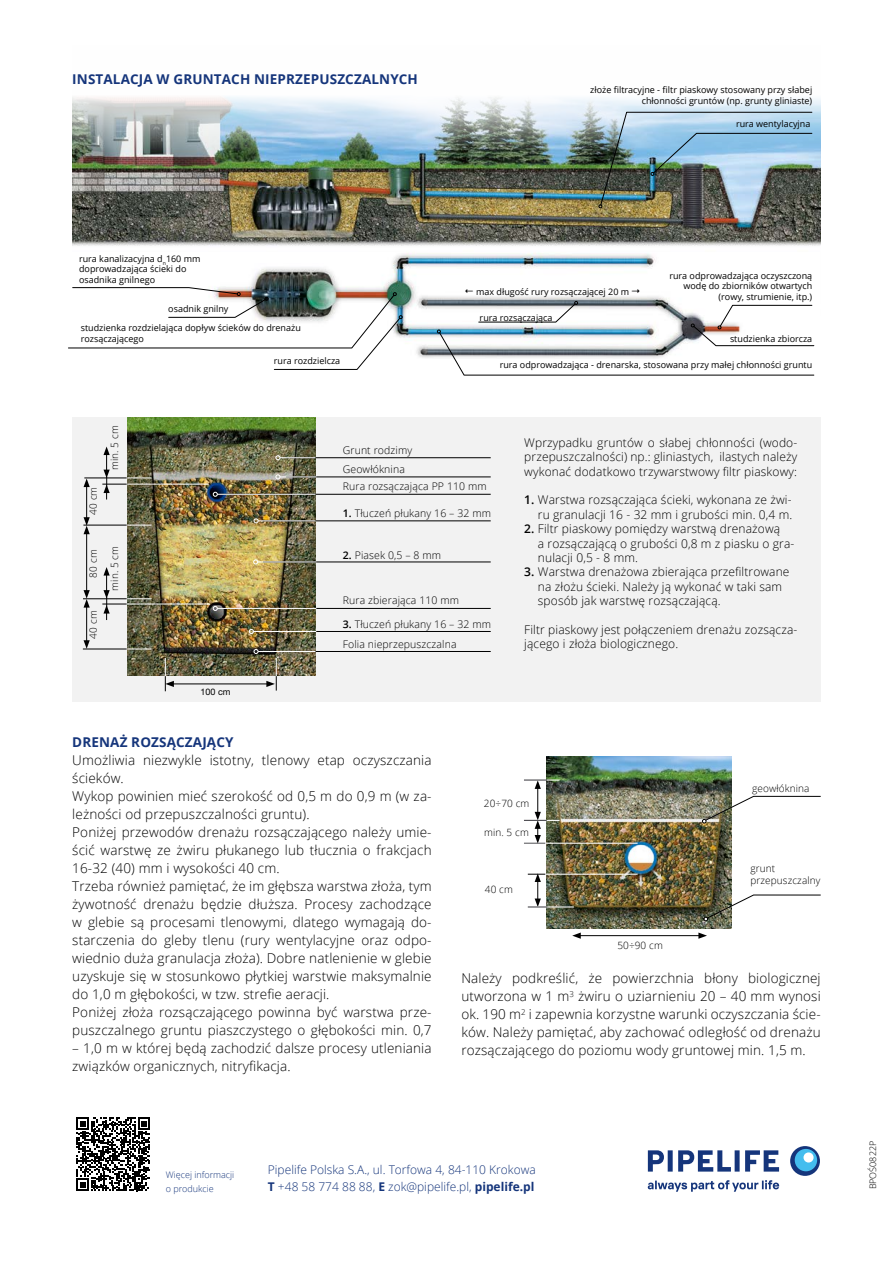
<style>
.page{position:relative;width:893px;height:1263px;background:#fff}
.page>*{position:absolute;margin:0;border:0;box-sizing:border-box;transform-origin:0 0}
.t1{font:300 13.5px/18px "Open Sans";letter-spacing:.01em;color:#000}
.t2{font:700 13.5px "Open Sans";letter-spacing:.01em;color:#15357b}
.t3{font:300 12px/14.4px "Open Sans";letter-spacing:.01em;color:#000}
.t4{font:300 12px/16.8px "Open Sans";color:#15357b}
.t5{font:300 10.5px/18.8px "Open Sans";letter-spacing:.01em;color:#000}
.t6{font:300 10.05px/12px "Open Sans";letter-spacing:.01em;color:#000}
.t7{font:9px/10.8px "Open Sans";color:#000;text-align:right}
.t8{font:300 9px/13.5px "Open Sans";color:#15357b}
.t9{font:300 9px "Open Sans";color:#000}
.t10{font:9px "Helvetica Neue LT Pro";color:#000}
.s1{font-weight:600}
.s2{font-weight:700}
</style>
<div class="page">
<svg style="left:76px;top:1117px;width:74px;height:74px"></svg>
<svg style="left:648px;top:1146px;width:172px;height:46px"></svg>
<div style="left:795px;top:1149px;width:22px;height:22px;background:#44bdee;border-radius:50%"></div>
<div style="left:803px;top:1152px;width:11px;height:10px;background:#fff;border-radius:50%"></div>
<img style="left:546px;top:756px;width:186px;height:173px">
<hr style="left:578px;top:935px;width:123px;height:1px;background:#000">
<svg style="left:572px;top:932px;width:9px;height:7px"></svg>
<svg style="left:698px;top:932px;width:9px;height:7px"></svg>
<hr style="left:545px;top:843px;width:93px;height:1px;background:#fff">
<hr style="left:545px;top:874px;width:93px;height:1px;background:#fff">
<hr style="left:529px;top:906px;width:45px;height:1px;background:#fff">
<svg style="left:528px;top:873px;width:19px;height:35px"></svg>
<svg style="left:524px;top:779px;width:35px;height:65px"></svg>
<svg style="left:702px;top:796px;width:119px;height:27px"></svg>
<svg style="left:704px;top:894px;width:117px;height:27px"></svg>
<div style="left:72px;top:417px;width:749px;height:285px;background:#f2f2f2"></div>
<img style="left:72px;top:97px;width:749px;height:261px">
<svg style="left:68px;top:287px;width:335px;height:83px"></svg>
<img style="left:598px;top:112px;width:215px;height:96px">
<svg style="left:437px;top:301px;width:378px;height:75px"></svg>
<img style="left:127px;top:417px;width:189px;height:259px">
<hr style="left:260px;top:651px;width:231px;height:1px;background:#000">
<hr style="left:218px;top:608px;width:273px;height:1px;background:#000">
<hr style="left:257px;top:631px;width:234px;height:1px;background:#000">
<hr style="left:263px;top:562px;width:228px;height:1px;background:#000">
<hr style="left:214px;top:494px;width:277px;height:1px;background:#000">
<hr style="left:263px;top:521px;width:228px;height:1px;background:#000">
<hr style="left:286px;top:477px;width:205px;height:1px;background:#000">
<hr style="left:286px;top:457px;width:205px;height:1px;background:#000">
<hr style="left:258px;top:651px;width:57px;height:1px;background:#fff">
<svg style="left:253px;top:649px;width:7px;height:5px"></svg>
<hr style="left:253px;top:631px;width:63px;height:1px;background:#fff">
<svg style="left:249px;top:629px;width:5px;height:5px"></svg>
<hr style="left:217px;top:608px;width:99px;height:1px;background:#fff">
<svg style="left:213px;top:606px;width:5px;height:5px"></svg>
<hr style="left:258px;top:561px;width:58px;height:1px;background:#fff">
<svg style="left:253px;top:559px;width:5px;height:5px"></svg>
<hr style="left:258px;top:520px;width:57px;height:1px;background:#fff">
<svg style="left:254px;top:518px;width:5px;height:5px"></svg>
<hr style="left:217px;top:494px;width:98px;height:1px;background:#fff">
<svg style="left:213px;top:492px;width:5px;height:5px"></svg>
<hr style="left:280px;top:476px;width:36px;height:1px;background:#fff">
<svg style="left:275px;top:474px;width:5px;height:5px"></svg>
<hr style="left:280px;top:457px;width:35px;height:1px;background:#fff">
<svg style="left:275px;top:455px;width:5px;height:5px"></svg>
<hr style="left:172px;top:684px;width:97px;height:1px;background:#000">
<svg style="left:266px;top:658px;width:11px;height:32px"></svg>
<svg style="left:165px;top:658px;width:9px;height:33px"></svg>
<hr style="left:127px;top:603px;width:83px;height:1px;background:#fff">
<hr style="left:83px;top:598px;width:44px;height:1px;background:#000">
<svg style="left:127px;top:525px;width:25px;height:1px"></svg>
<hr style="left:83px;top:525px;width:44px;height:1px;background:#000">
<hr style="left:127px;top:484px;width:82px;height:1px;background:#fff">
<hr style="left:84px;top:478px;width:43px;height:1px;background:#000">
<svg style="left:127px;top:648px;width:25px;height:1px"></svg>
<hr style="left:83px;top:649px;width:44px;height:1px;background:#000">
<hr style="left:86px;top:605px;width:1px;height:37px;background:#000">
<svg style="left:84px;top:640px;width:6px;height:9px"></svg>
<hr style="left:86px;top:532px;width:1px;height:60px;background:#000">
<svg style="left:84px;top:590px;width:6px;height:18px"></svg>
<hr style="left:86px;top:485px;width:1px;height:34px;background:#000">
<svg style="left:84px;top:478px;width:6px;height:9px"></svg>
<svg style="left:84px;top:517px;width:6px;height:17px"></svg>
<svg style="left:102px;top:567px;width:50px;height:53px"></svg>
<svg style="left:102px;top:446px;width:50px;height:53px"></svg>
<svg style="left:465px;top:289px;width:8px;height:5px"></svg>
<svg style="left:632px;top:289px;width:8px;height:5px"></svg>
<p class="t2" style="left:72px;top:70px;width:347px">INSTALACJA W GRUNTACH NIEPRZEPUSZCZALNYCH</p>
<p class="t7" style="left:590px;top:84px;width:224px">złoże filtracyjne - filtr piaskowy stosowany przy słabej chłonności gruntów (np. grunty gliniaste)</p>
<p class="t7" style="left:736px;top:118px;width:76px">rura wentylacyjna</p>
<p class="t7" style="left:79px;top:253px;width:123px;text-align:left">rura kanalizacyjna d<sub>n</sub>160 mm doprowadzająca ścieki do osadnika gnilnego</p>
<p class="t7" style="left:81px;top:322px;width:222px;text-align:left">studzienka rozdzielająca dopływ ścieków do drenażu rozsączającego</p>
<p class="t7" style="left:168px;top:304px;width:62px">osadnik gnilny</p>
<p class="t7" style="left:274px;top:355px;width:68px">rura rozdzielcza</p>
<p class="t7" style="left:476px;top:286px;width:155px">max długość rury rozsączającej 20 m</p>
<p class="t7" style="left:480px;top:312px;width:74px">rura rozsączająca</p>
<p class="t7" style="left:669px;top:270px;width:144px">rura odprowadzająca oczyszczoną wodę do zbiorników otwartych (rowy, strumienie, itp.)</p>
<p class="t7" style="left:730px;top:333px;width:84px">studzienka zbiorcza</p>
<p class="t7" style="left:500px;top:359px;width:314px">rura odprowadzająca - drenarska, stosowana przy małej chłonności gruntu</p>
<p class="t6" style="left:87px;top:515px;width:30px;rotate:-90deg">40 cm</p>
<p class="t6" style="left:87px;top:578px;width:30px;rotate:-90deg">80 cm</p>
<p class="t6" style="left:87px;top:638px;width:30px;rotate:-90deg">40 cm</p>
<p class="t6" style="left:108px;top:470px;width:46px;rotate:-90deg">min. 5 cm</p>
<p class="t6" style="left:108px;top:591px;width:46px;rotate:-90deg">min. 5 cm</p>
<p class="t10" style="left:201px;top:686px;width:32px">100 cm</p>
<p class="t5" style="left:343px;top:441px;width:71px">Grunt rodzimy<br>Geowłóknina</p>
<p class="t5" style="left:343px;top:503px;width:150px"><span class="s1">1.</span> Tłuczeń płukany 16 – 32 mm</p>
<p class="t5" style="left:343px;top:477px;width:145px">Rura rozsączająca PP 110 mm</p>
<p class="t5" style="left:343px;top:545px;width:100px"><span class="s1">2.</span> Piasek 0,5 – 8 mm</p>
<p class="t5" style="left:343px;top:590px;width:118px">Rura zbierająca 110 mm</p>
<p class="t5" style="left:343px;top:634px;width:115px">Folia nieprzepuszczalna</p>
<p class="t5" style="left:343px;top:614px;width:150px"><span class="s1">3.</span> Tłuczeń płukany 16 – 32 mm</p>
<p class="t3" style="left:524px;top:435px;width:275px;text-align:justify">Wprzypadku gruntów o słabej chłonności (wodo&shy;przepuszczalności) np.: gliniastych, ilastych należy wykonać dodatkowo trzywarstwowy filtr piaskowy:</p>
<p class="t3" style="left:524px;top:492px;width:270px;text-align:right"><span class="s1">1.</span> Warstwa rozsączająca ścieki, wykonana ze żwi&shy;ru granulacji 16 - 32 mm i grubości min. 0,4 m.</p>
<p class="t3" style="left:538px;top:521px;width:258px;text-indent:-14px"><span class="s1">2.</span> Filtr piaskowy pomiędzy warstwą drenażową<br>a rozsączającą o grubości 0,8 m z piasku o gra&shy;nulacji 0,5 - 8 mm.</p>
<p class="t3" style="left:538px;top:564px;width:253px;text-indent:-14px"><span class="s1">3.</span> Warstwa drenażowa zbierająca przefiltrowane na złożu ścieki. Należy ją wykonać w taki sam sposób jak warstwę rozsączającą.</p>
<p class="t3" style="left:524px;top:622px;width:275px">Filtr piaskowy jest połączeniem drenażu zozsącza&shy;jącego i złoża biologicznego.</p>
<p class="t2" style="left:72px;top:732px;width:163px">DRENAŻ ROZSĄCZAJĄCY</p>
<p class="t1" style="left:72px;top:751px;width:361px">Umożliwia niezwykle istotny, tlenowy etap oczyszczania ścieków.<br>Wykop powinien mieć szerokość od 0,5 m do 0,9 m (w za&shy;leżności od przepuszczalności gruntu).<br>Poniżej przewodów drenażu rozsączającego należy umie&shy;ścić warstwę ze żwiru płukanego lub tłucznia o frakcjach 16-32 (40) mm i wysokości 40 cm.<br>Trzeba również pamiętać, że im głębsza warstwa złoża, tym żywotność drenażu będzie dłuższa. Procesy zachodzące w glebie są procesami tlenowymi, dlatego wymagają do&shy;starczenia do gleby tlenu (rury wentylacyjne oraz odpo&shy;wiednio duża granulacja złoża). Dobre natlenienie w glebie uzyskuje się w stosunkowo płytkiej warstwie maksymalnie do 1,0 m głębokości, w tzw. strefie aeracji.<br>Poniżej złoża rozsączającego powinna być warstwa prze&shy;puszczalnego gruntu piaszczystego o głębokości min. 0,7</p>
<p class="t1" style="left:72px;top:1038px;width:361px">– 1,0 m w której będą zachodzić dalsze procesy utleniania związków organicznych, nitryfikacja.</p>
<p class="t6" style="left:484px;top:797px;width:47px">20÷70 cm</p>
<p class="t6" style="left:484px;top:826px;width:46px">min. 5 cm</p>
<p class="t6" style="left:485px;top:883px;width:30px">40 cm</p>
<p class="t6" style="left:617px;top:939px;width:47px">50÷90 cm</p>
<p class="t6" style="left:752px;top:782px;width:59px">geowłóknina</p>
<p class="t6" style="left:750px;top:862px;width:71px">grunt przepuszczalny</p>
<p class="t1" style="left:461px;top:969px;width:361px;text-align:justify">Należy podkreślić, że powierzchnia błony biologicznej utworzona w 1 m<sup>3</sup> żwiru o uziarnieniu 20 – 40 mm wynosi ok. 190 m<sup>2</sup> i zapewnia korzystne warunki oczyszczania ście&shy;ków. Należy pamiętać, aby zachować odległość od drenażu rozsączającego do poziomu wody gruntowej min. 1,5 m.</p>
<p class="t8" style="left:166px;top:1168px;width:70px">Więcej informacji o produkcie</p>
<p class="t4" style="left:268px;top:1161px;width:269px">Pipelife Polska S.A., ul. Torfowa 4, 84-110 Krokowa<br><span class="s2">T</span> +48 58 774 88 88, <span class="s2">E</span> zok@pipelife.pl, <span class="s2">pipelife.pl</span></p>
<p class="t9" style="left:867px;top:1189px;width:50px;rotate:-90deg">BPOŚ0822P</p>
</div>
